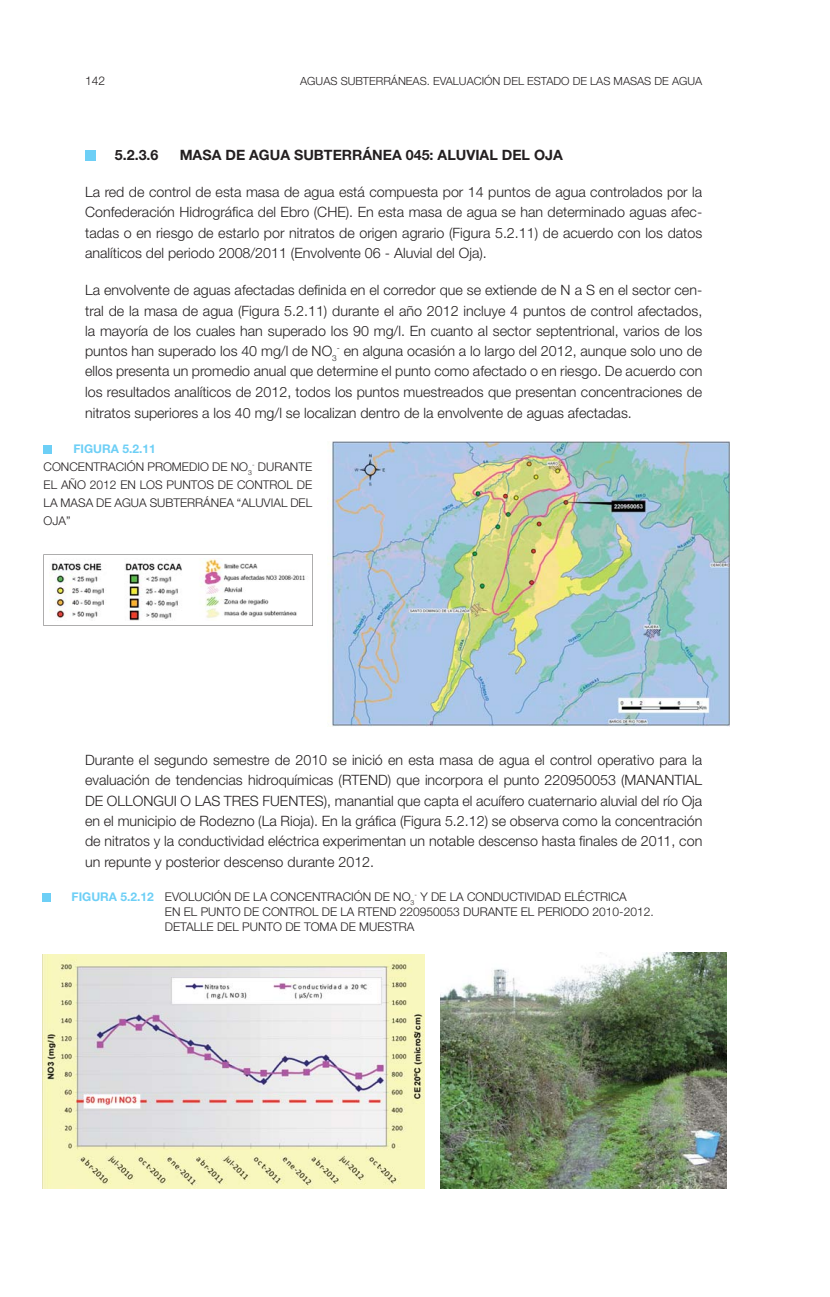
<style>
.page{position:relative;width:830px;height:1297px;background:#fff}
.page>*{position:absolute;margin:0;border:0;box-sizing:border-box;transform-origin:0 0}
.t1{font:300 14.25px/20.4px "Helvetica Neue";color:#231f20;text-align:justify}
.t2{font:700 14.25px "Helvetica Neue";color:#231f20}
.t3{font:300 12px/18px "Helvetica Neue";color:#231f20}
.t4{font:300 11.25px "Helvetica Neue";color:#231f20}
.s1{font-weight:700;color:#6dcff6}
</style>
<div class="page">
<div style="left:85px;top:150px;width:11px;height:11px;background:#6dcff6"></div>
<div style="left:44px;top:445px;width:8px;height:8px;background:#6dcff6"></div>
<svg style="left:44px;top:554px;width:269px;height:72px"></svg>
<img style="left:327px;top:441px;width:402px;height:285px">
<div style="left:42px;top:893px;width:8px;height:8px;background:#6dcff6"></div>
<img style="left:42px;top:955px;width:382px;height:233px">
<img style="left:440px;top:953px;width:285px;height:236px">
<p class="t3" style="left:85px;top:73px;width:22px">142</p>
<p class="t4" style="left:300px;top:77px;width:403px">AGUAS SUBTERRÁNEAS. EVALUACIÓN DEL ESTADO DE LAS MASAS DE AGUA</p>
<p class="t2" style="left:115px;top:150px;width:45px">5.2.3.6</p>
<p class="t2" style="left:180px;top:150px;width:384px">MASA DE AGUA SUBTERRÁNEA 045: ALUVIAL DEL OJA</p>
<p class="t1" style="left:85px;top:183px;width:618px">La red de control de esta masa de agua está compuesta por 14 puntos de agua controlados por la Confederación Hidrográfica del Ebro (CHE). En esta masa de agua se han determinado aguas afec&shy;tadas o en riesgo de estarlo por nitratos de origen agrario (Figura 5.2.11) de acuerdo con los datos analíticos del periodo 2008/2011 (Envolvente 06 - Aluvial del Oja).</p>
<p class="t1" style="left:85px;top:281px;width:618px">La envolvente de aguas afectadas definida en el corredor que se extiende de N a S en el sector cen&shy;tral de la masa de agua (Figura 5.2.11) durante el año 2012 incluye 4 puntos de control afectados, la mayoría de los cuales han superado los 90 mg/l. En cuanto al sector septentrional, varios de los puntos han superado los 40 mg/l de NO<sub>3</sub><sup>-</sup> en alguna ocasión a lo largo del 2012, aunque solo uno de ellos presenta un promedio anual que determine el punto como afectado o en riesgo. De acuerdo con los resultados analíticos de 2012, todos los puntos muestreados que presentan concentraciones de nitratos superiores a los 40 mg/l se localizan dentro de la envolvente de aguas afectadas.</p>
<p class="t3" style="left:44px;top:441px;width:270px;text-indent:30px"><span class="s1">FIGURA 5.2.11<br></span>CONCENTRACIÓN PROMEDIO DE NO<sub>3</sub><sup>-</sup> DURANTE<br>EL AÑO 2012 EN LOS PUNTOS DE CONTROL DE<br>LA MASA DE AGUA SUBTERRÁNEA “ALUVIAL DEL<br>OJA”</p>
<p class="t1" style="left:85px;top:751px;width:618px">Durante el segundo semestre de 2010 se inició en esta masa de agua el control operativo para la evaluación de tendencias hidroquímicas (RTEND) que incorpora el punto 220950053 (MANANTIAL DE OLLONGUI O LAS TRES FUENTES), manantial que capta el acuífero cuaternario aluvial del río Oja en el municipio de Rodezno (La Rioja). En la gráfica (Figura 5.2.12) se observa como la concentración de nitratos y la conductividad eléctrica experimentan un notable descenso hasta finales de 2011, con un repunte y posterior descenso durante 2012.</p>
<p class="t3" style="left:165px;top:891px;width:490px;line-height:15px;text-indent:-93px"><span class="s1">FIGURA 5.2.12</span> EVOLUCIÓN DE LA CONCENTRACIÓN DE NO<sub>3</sub><sup>-</sup> Y DE LA CONDUCTIVIDAD ELÉCTRICA<br>EN EL PUNTO DE CONTROL DE LA RTEND 220950053 DURANTE EL PERIODO 2010-2012.<br>DETALLE DEL PUNTO DE TOMA DE MUESTRA</p>
</div>
